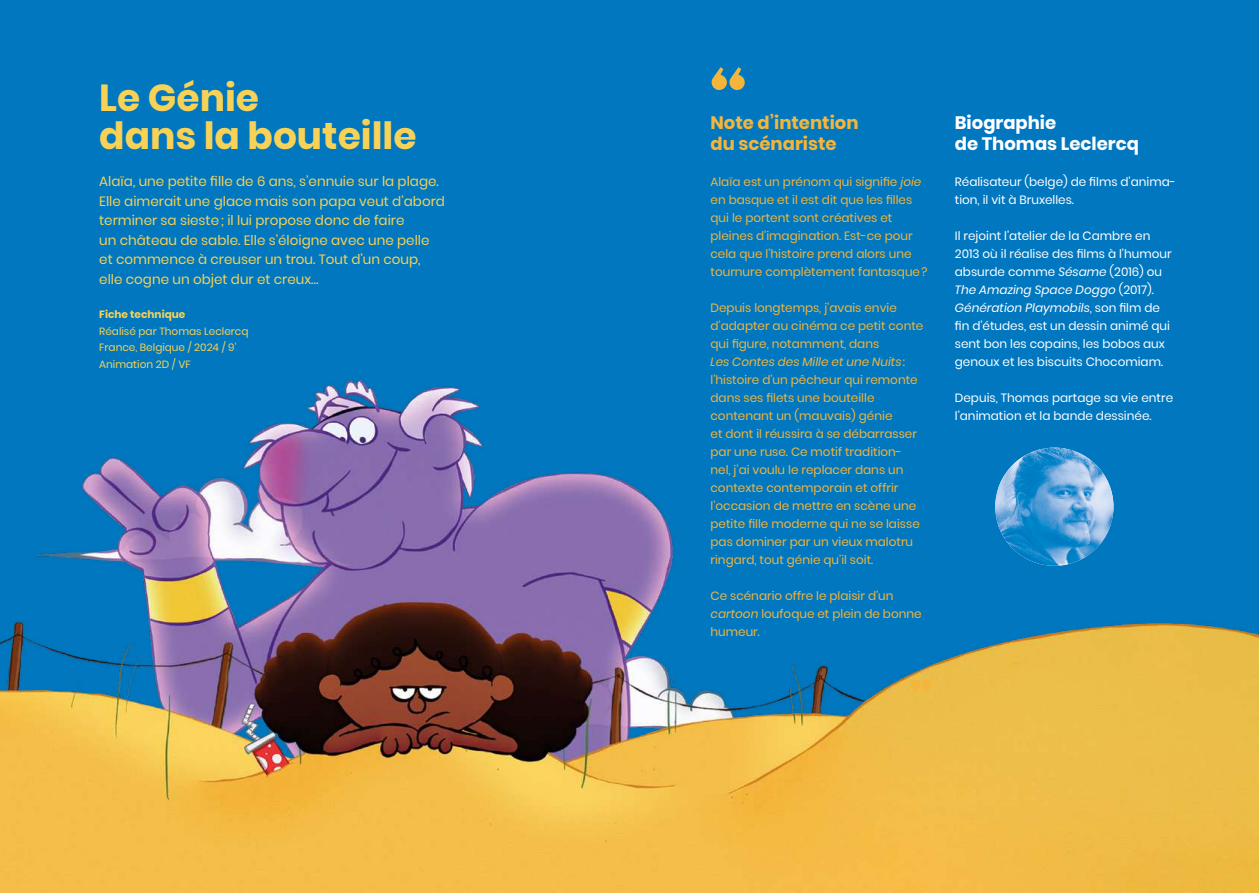
<style>
.page{position:relative;width:1259px;height:893px;background:#0077bf}
.page>*{position:absolute;margin:0;border:0;box-sizing:border-box;transform-origin:0 0}
.t1{font:700 37.5px/37.5px "Poppins";color:#f8d257}
.t2{font:700 18px/21px "Poppins";color:#f4b53b}
.t3{font:700 18px/21px "Poppins";color:#fff}
.t4{font:13.5px/19.5px "Poppins";color:#f8d257}
.t5{font:12px/18px "Poppins";color:#f4b53b}
.t6{font:12px/18px "Poppins";color:#fff}
.t7{font:10.5px/16.5px "Poppins";color:#f8d257}
.t8{font:700 10.5px "Poppins";color:#f8d257}
.s1{font-style:italic}
</style>
<div class="page">
<img style="left:0;top:380px;width:1259px;height:513px">
<svg style="left:711px;top:67px;width:34px;height:23px"></svg>
<svg style="left:910px;top:679px;width:22px;height:15px"></svg>
<img style="left:995px;top:448px;width:118px;height:118px;border-radius:59px">
<h1 class="t1" style="left:99px;top:80px;width:319px">Le Génie<br>dans la bouteille</h1>
<p class="t4" style="left:99px;top:172px;width:347px">Alaïa, une petite fille de 6 ans, s’ennuie sur la plage.<br>Elle aimerait une glace mais son papa veut d’abord terminer sa sieste; il lui propose donc de faire<br>un château de sable. Elle s’éloigne avec une pelle et commence à creuser un trou. Tout d’un coup, elle cogne un objet dur et creux…</p>
<p class="t8" style="left:99px;top:309px;width:88px">Fiche technique</p>
<p class="t7" style="left:99px;top:323px;width:151px">Réalisé par Thomas Leclercq<br>France, Belgique / 2024 / 9'<br>Animation 2D / VF</p>
<h2 class="t2" style="left:710px;top:112px;width:150px">Note d’intention du scénariste</h2>
<p class="t5" style="left:710px;top:172px;width:219px">Alaïa est un prénom qui signifie <span class="s1">joie </span>en basque et il est dit que les filles qui le portent sont créatives et pleines d’imagination. Est-ce pour cela que l’histoire prend alors une tournure complètement fantasque?</p>
<p class="t5" style="left:710px;top:298px;width:214px">Depuis longtemps, j’avais envie d’adapter au cinéma ce petit conte qui figure, notamment, dans<br><span class="s1">Les Contes des Mille et une Nuits</span>: l’histoire d’un pêcheur qui remonte dans ses filets une bouteille contenant un (mauvais) génie<br>et dont il réussira à se débarrasser par une ruse. Ce motif tradition&shy;nel, j’ai voulu le replacer dans un contexte contemporain et offrir l’occasion de mettre en scène une petite fille moderne qui ne se laisse pas dominer par un vieux malotru ringard, tout génie qu’il soit.</p>
<p class="t5" style="left:710px;top:586px;width:213px">Ce scénario offre le plaisir d’un <span class="s1">cartoon</span> loufoque et plein de bonne humeur.</p>
<h2 class="t3" style="left:955px;top:112px;width:186px">Biographie<br>de Thomas Leclercq</h2>
<p class="t6" style="left:955px;top:172px;width:222px">Réalisateur (belge) de films d’anima&shy;tion, il vit à Bruxelles.</p>
<p class="t6" style="left:955px;top:226px;width:218px">Il rejoint l’atelier de la Cambre en 2013 où il réalise des films à l’humour absurde comme <span class="s1">Sésame</span> (2016) ou <span class="s1">The Amazing Space Doggo</span> (2017).<br><span class="s1">Génération Playmobils</span>, son film de fin d’études, est un dessin animé qui sent bon les copains, les bobos aux genoux et les biscuits Chocomiam.</p>
<p class="t6" style="left:955px;top:388px;width:220px">Depuis, Thomas partage sa vie entre l’animation et la bande dessinée.</p>
</div>
